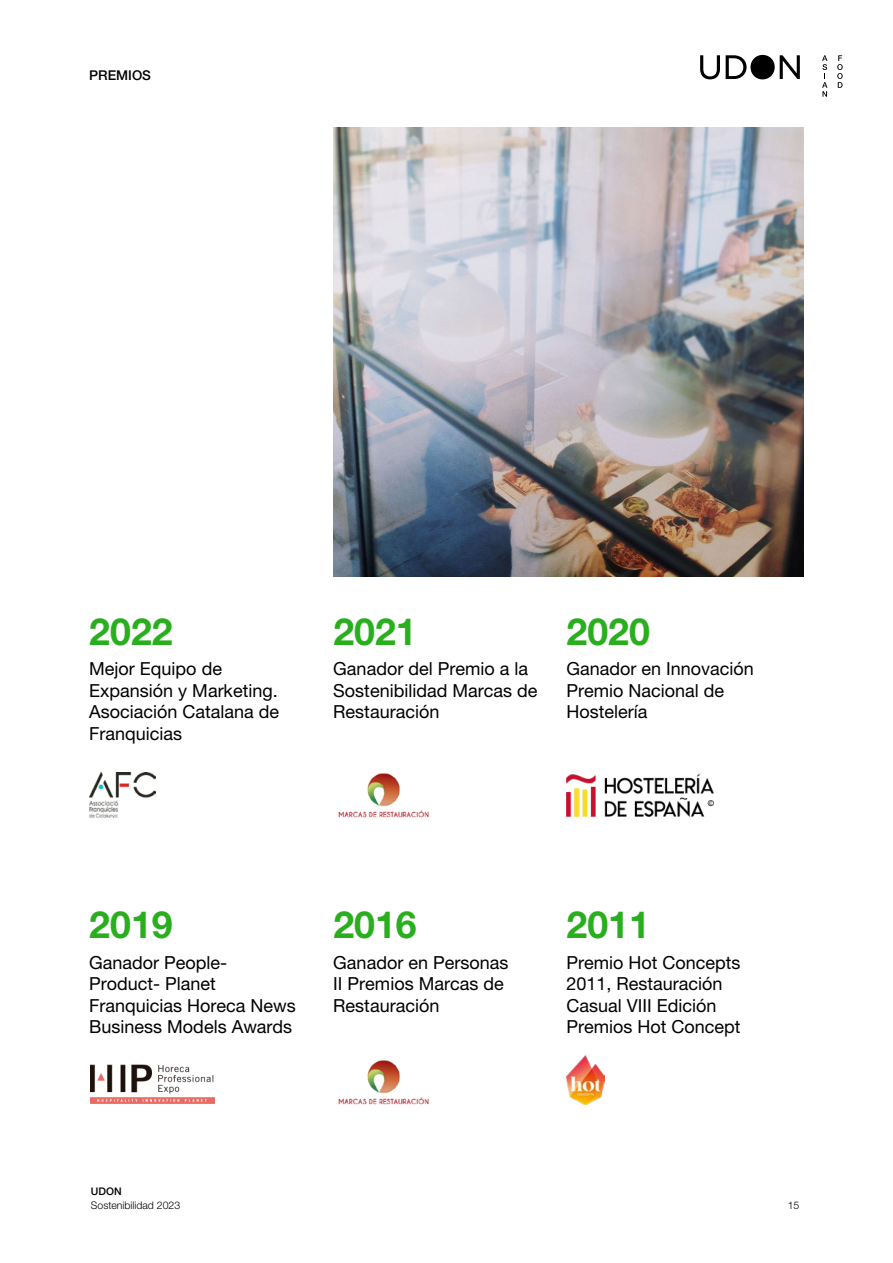
<style>
.page{position:relative;width:893px;height:1263px;background:#fff}
.page>*{position:absolute;margin:0;border:0;box-sizing:border-box;transform-origin:0 0}
.t1{font:700 37.5px "Helvetica Neue LT Pro";color:#29af1e}
.t2{font:18px/21.6px "Helvetica Neue LT Pro";color:#000}
.t3{font:500 13.5px "Helvetica Neue LT Pro";color:#000}
.t4{font:300 10.5px "Helvetica Neue LT Pro";color:#000}
.t5{font:500 10.5px "Helvetica Neue LT Pro";color:#000}
</style>
<div class="page">
<svg style="left:700px;top:55px;width:20px;height:24px"></svg>
<svg style="left:726px;top:55px;width:20px;height:24px"></svg>
<div style="left:750px;top:55px;width:25px;height:24px;background:#000;border-radius:50%"></div>
<svg style="left:780px;top:55px;width:20px;height:24px"></svg>
<svg style="left:822px;top:55px;width:5px;height:42px"></svg>
<svg style="left:837px;top:55px;width:6px;height:33px"></svg>
<img style="left:338px;top:773px;width:91px;height:45px">
<img style="left:338px;top:1060px;width:91px;height:44px">
<img style="left:566px;top:773px;width:148px;height:44px">
<img style="left:90px;top:1064px;width:125px;height:40px">
<img style="left:566px;top:1055px;width:38px;height:49px">
<img style="left:89px;top:772px;width:66px;height:46px">
<img style="left:333px;top:128px;width:471px;height:448px">
<p class="t3" style="left:89px;top:67px;width:63px">PREMIOS</p>
<h1 class="t1" style="left:89px;top:608px;width:85px">2022</h1>
<h1 class="t1" style="left:333px;top:608px;width:85px">2021</h1>
<h1 class="t1" style="left:566px;top:608px;width:85px">2020</h1>
<p class="t2" style="left:89px;top:658px;width:192px">Mejor Equipo de<br>Expansión y Marketing.<br>Asociación Catalana de<br>Franquicias</p>
<p class="t2" style="left:333px;top:658px;width:206px">Ganador del Premio a la<br>Sostenibilidad Marcas de<br>Restauración</p>
<p class="t2" style="left:566px;top:658px;width:189px">Ganador en Innovación<br>Premio Nacional de<br>Hostelería</p>
<h1 class="t1" style="left:89px;top:902px;width:85px">2019</h1>
<h1 class="t1" style="left:333px;top:902px;width:85px">2016</h1>
<h1 class="t1" style="left:566px;top:902px;width:85px">2011</h1>
<p class="t2" style="left:89px;top:951px;width:208px">Ganador People-<br>Product- Planet<br>Franquicias Horeca News<br>Business Models Awards</p>
<p class="t2" style="left:333px;top:951px;width:177px">Ganador en Personas<br>II Premios Marcas de<br>Restauración</p>
<p class="t2" style="left:566px;top:951px;width:176px">Premio Hot Concepts<br>2011, Restauración<br>Casual VIII Edición<br>Premios Hot Concept</p>
<p class="t5" style="left:91px;top:1185px;width:32px">UDON</p>
<p class="t4" style="left:91px;top:1199px;width:91px">Sostenibilidad 2023</p>
<p class="t4" style="left:788px;top:1199px;width:13px">15</p>
</div>
